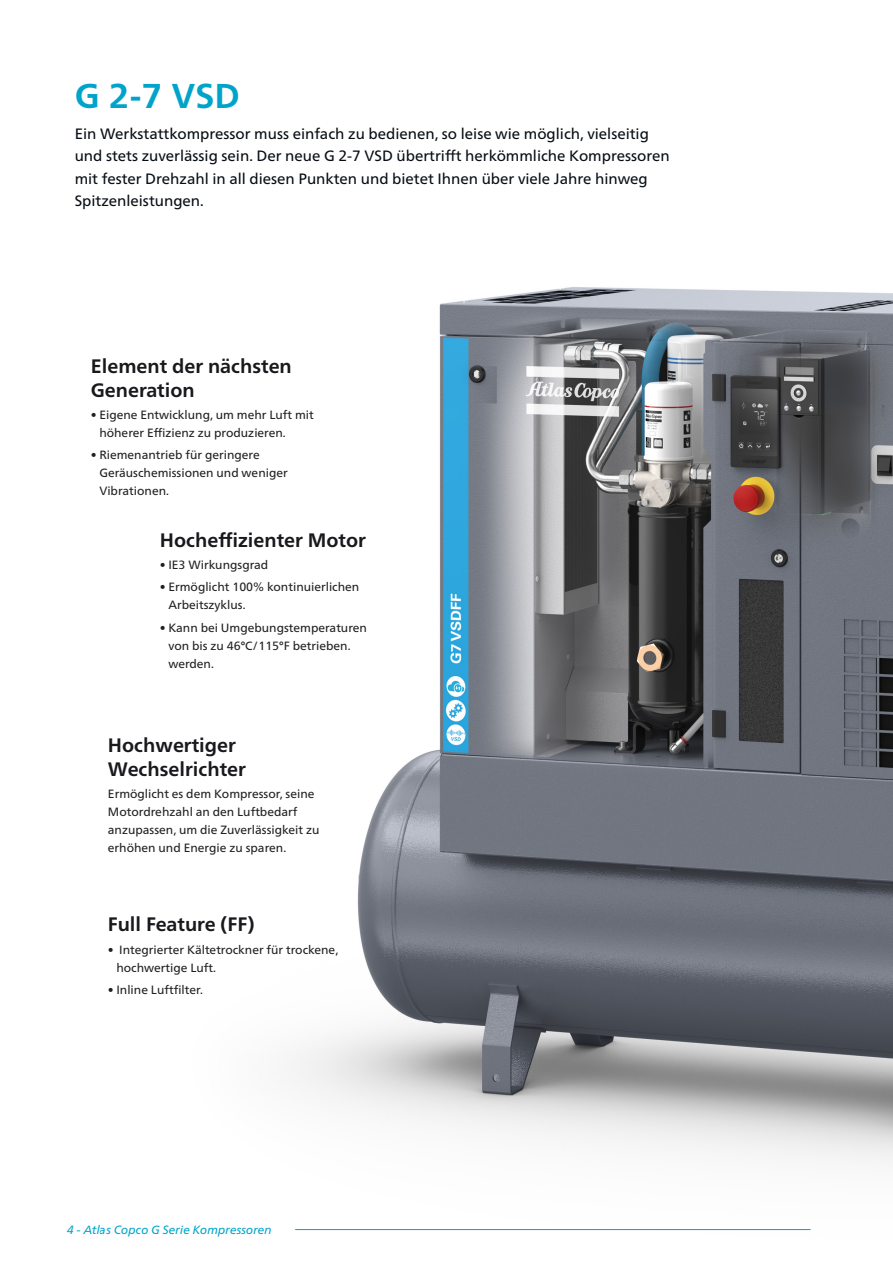
<style>
.page{position:relative;width:893px;height:1263px;background:#fff}
.page>*{position:absolute;margin:0;border:0;box-sizing:border-box;transform-origin:0 0}
.Headline_level_01{font:700 34.5px "Neue Frutiger World";color:#00a4ca}
.Subhead_level_02__BLACK{font:700 19.5px/23.4px "Neue Frutiger World";color:#19191d}
.Intro__white{font:15px/22.5px "Neue Frutiger World";color:#080e15}
.Bullets__BLACK{font:12px/18px "Neue Frutiger World";color:#231f20}
.t1{font:italic 12px "Neue Frutiger World";color:#00a4ca}
</style>
<div class="page">
<img style="left:292px;top:287px;width:601px;height:944px">
<p class="Headline_level_01" style="left:75px;top:65px;width:167px">G 2-7 VSD</p>
<p class="Intro__white" style="left:75px;top:122px;width:596px">Ein Werkstattkompressor muss einfach zu bedienen, so leise wie möglich, vielseitig und stets zuverlässig sein. Der neue G 2-7 VSD übertrifft herkömmliche Kompressoren mit fester Drehzahl in all diesen Punkten und bietet Ihnen über viele Jahre hinweg Spitzenleistungen.</p>
<p class="Subhead_level_02__BLACK" style="left:91px;top:355px;width:203px">Element der nächsten<br>Generation</p>
<p class="Bullets__BLACK" style="left:99px;top:406px;width:216px;text-indent:-9px">• Eigene Entwicklung, um mehr Luft mit höherer Effizienz zu produzieren.</p>
<p class="Bullets__BLACK" style="left:99px;top:446px;width:190px;text-indent:-9px">• Riemenantrieb für geringere<br>Geräuschemissionen und weniger<br>Vibrationen.</p>
<p class="Subhead_level_02__BLACK" style="left:160px;top:528px;width:208px">Hocheffizienter Motor</p>
<p class="Bullets__BLACK" style="left:160px;top:556px;width:110px">• IE3 Wirkungsgrad</p>
<p class="Bullets__BLACK" style="left:168px;top:578px;width:192px;text-indent:-9px">• Ermöglicht 100% kontinuierlichen<br>Arbeitszyklus.</p>
<p class="Bullets__BLACK" style="left:168px;top:618px;width:200px;text-indent:-9px">• Kann bei Umgebungstemperaturen von bis zu 46°C/115°F betrieben. werden.</p>
<p class="Subhead_level_02__BLACK" style="left:108px;top:733px;width:140px">Hochwertiger<br>Wechselrichter</p>
<p class="Bullets__BLACK" style="left:108px;top:785px;width:213px">Ermöglicht es dem Kompressor, seine Motordrehzahl an den Luftbedarf anzupassen, um die Zuverlässigkeit zu erhöhen und Energie zu sparen.</p>
<p class="Subhead_level_02__BLACK" style="left:108px;top:913px;width:148px">Full Feature (FF)</p>
<p class="Bullets__BLACK" style="left:116px;top:941px;width:223px;text-indent:-9px">• Integrierter Kältetrockner für trockene, hochwertige Luft.</p>
<p class="Bullets__BLACK" style="left:108px;top:981px;width:97px">• Inline Luftfilter.</p>
<p class="t1" style="left:67px;top:1220px;width:206px">4 - Atlas Copco G Serie Kompressoren</p>
</div>
